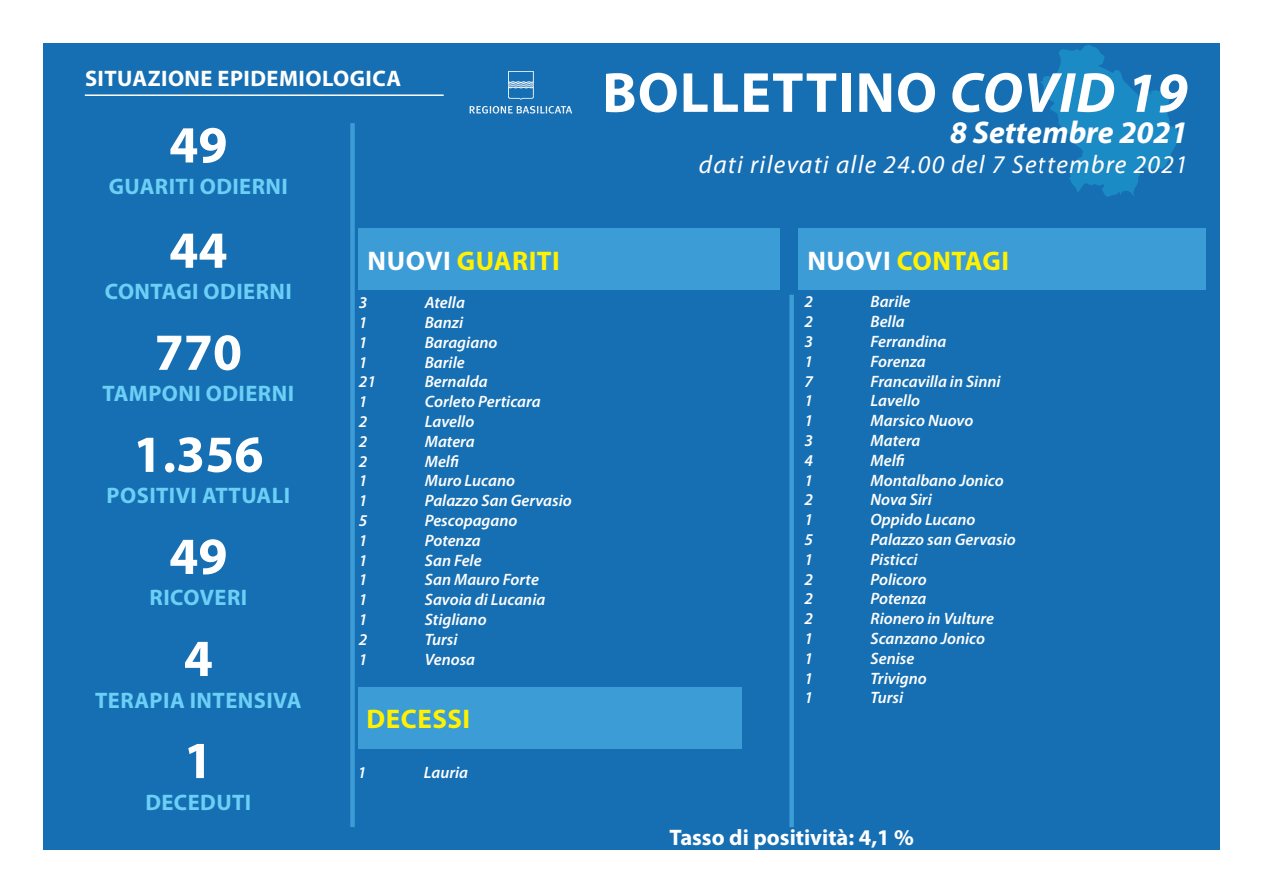
<style>
.page{position:relative;width:1263px;height:893px;background:#fff}
.page>*{position:absolute;margin:0;border:0;box-sizing:border-box;transform-origin:0 0}
.t1{font:700 57px "Myriad Pro";letter-spacing:.02em;color:#fff}
.t2{font:700 52.5px "Myriad Pro";color:#fff}
.t3{font:italic 700 31.5px "Myriad Pro";color:#fff}
.t4{font:700 27px "Myriad Pro";letter-spacing:.02em;color:#fff101}
.t5{font:italic 25.5px "Myriad Pro";letter-spacing:.05em;color:#fff}
.t6{font:700 22.5px "Myriad Pro";letter-spacing:.02em;color:#6bcff6}
.FIletto_inferiore{font:700 22.5px "Myriad Pro";letter-spacing:.02em;color:#fff}
.FIletto_inferiore-2{font:700 22.5px "Myriad Pro";color:#fff}
.t7{font:italic 600 16.5px "Myriad Pro";color:#fff}
.s1{font-style:italic}
.s2{color:#fff}
</style>
<div class="page">
<div style="left:43px;top:43px;width:1177px;height:807px;background:#166fb3"></div>
<div style="left:350px;top:123px;width:5px;height:704px;background:#3b9cd6"></div>
<hr style="left:85px;top:94px;width:359px;height:2px;background:#fff">
<svg style="left:1040px;top:45px;width:142px;height:152px"></svg>
<div style="left:359px;top:228px;width:421px;height:62px;background:#3b9cd6"></div>
<div style="left:799px;top:228px;width:407px;height:62px;background:#3b9cd6"></div>
<svg style="left:508px;top:71px;width:26px;height:29px"></svg>
<svg style="left:470px;top:106px;width:102px;height:8px"></svg>
<div style="left:358px;top:687px;width:383px;height:62px;background:#3b9cd6"></div>
<div style="left:789px;top:295px;width:5px;height:532px;background:#3b9cd6"></div>
<p class="FIletto_inferiore" style="left:85px;top:64px;width:318px">SITUAZIONE EPIDEMIOLOGICA</p>
<p class="t2" style="left:169px;top:111px;width:60px">49</p>
<p class="t6" style="left:109px;top:172px;width:181px">GUARITI ODIERNI</p>
<p class="t1" style="left:602px;top:55px;width:587px">BOLLETTINO <span class="s1">COVID 19</span></p>
<p class="t3" style="left:950px;top:112px;width:239px">8 Settembre 2021</p>
<p class="t5" style="left:699px;top:149px;width:490px">dati rilevati alle 24.00 del 7 Settembre 2021</p>
<p class="t2" style="left:169px;top:216px;width:60px">44</p>
<p class="t6" style="left:105px;top:277px;width:188px">CONTAGI ODIERNI</p>
<p class="t2" style="left:155px;top:318px;width:89px">770</p>
<p class="t6" style="left:103px;top:379px;width:193px">TAMPONI ODIERNI</p>
<p class="t2" style="left:133px;top:420px;width:132px">1.356</p>
<p class="t6" style="left:107px;top:481px;width:185px">POSITIVI ATTUALI</p>
<p class="t2" style="left:169px;top:522px;width:60px">49</p>
<p class="t6" style="left:150px;top:583px;width:99px">RICOVERI</p>
<p class="t2" style="left:184px;top:624px;width:31px">4</p>
<p class="t6" style="left:95px;top:685px;width:208px">TERAPIA INTENSIVA</p>
<p class="t2" style="left:184px;top:726px;width:31px">1</p>
<p class="t6" style="left:145px;top:787px;width:107px">DECEDUTI</p>
<p class="t4" style="left:368px;top:243px;width:194px"><span class="s2">NUOVI</span> GUARITI</p>
<p class="t4" style="left:807px;top:243px;width:203px"><span class="s2">NUOVI</span> CONTAGI</p>
<p class="t7" style="left:359px;top:292px;width:10px">3</p>
<p class="t7" style="left:425px;top:292px;width:42px">Atella</p>
<p class="t7" style="left:359px;top:312px;width:10px">1</p>
<p class="t7" style="left:425px;top:312px;width:40px">Banzi</p>
<p class="t7" style="left:359px;top:332px;width:10px">1</p>
<p class="t7" style="left:425px;top:332px;width:74px">Baragiano</p>
<p class="t7" style="left:359px;top:351px;width:10px">1</p>
<p class="t7" style="left:425px;top:351px;width:41px">Barile</p>
<p class="t7" style="left:359px;top:371px;width:19px">21</p>
<p class="t7" style="left:425px;top:371px;width:64px">Bernalda</p>
<p class="t7" style="left:359px;top:391px;width:10px">1</p>
<p class="t7" style="left:425px;top:391px;width:117px">Corleto Perticara</p>
<p class="t7" style="left:359px;top:411px;width:10px">2</p>
<p class="t7" style="left:425px;top:411px;width:51px">Lavello</p>
<p class="t7" style="left:359px;top:431px;width:10px">2</p>
<p class="t7" style="left:425px;top:431px;width:51px">Matera</p>
<p class="t7" style="left:359px;top:450px;width:10px">2</p>
<p class="t7" style="left:425px;top:450px;width:36px">Melfi</p>
<p class="t7" style="left:359px;top:470px;width:10px">1</p>
<p class="t7" style="left:425px;top:470px;width:92px">Muro Lucano</p>
<p class="t7" style="left:359px;top:490px;width:10px">1</p>
<p class="t7" style="left:425px;top:490px;width:148px">Palazzo San Gervasio</p>
<p class="t7" style="left:359px;top:510px;width:10px">5</p>
<p class="t7" style="left:425px;top:510px;width:94px">Pescopagano</p>
<p class="t7" style="left:359px;top:530px;width:10px">1</p>
<p class="t7" style="left:425px;top:530px;width:58px">Potenza</p>
<p class="t7" style="left:359px;top:549px;width:10px">1</p>
<p class="t7" style="left:425px;top:549px;width:58px">San Fele</p>
<p class="t7" style="left:359px;top:569px;width:10px">1</p>
<p class="t7" style="left:425px;top:569px;width:116px">San Mauro Forte</p>
<p class="t7" style="left:359px;top:589px;width:10px">1</p>
<p class="t7" style="left:425px;top:589px;width:122px">Savoia di Lucania</p>
<p class="t7" style="left:359px;top:609px;width:10px">1</p>
<p class="t7" style="left:425px;top:609px;width:63px">Stigliano</p>
<p class="t7" style="left:359px;top:629px;width:10px">2</p>
<p class="t7" style="left:425px;top:629px;width:34px">Tursi</p>
<p class="t7" style="left:359px;top:648px;width:10px">1</p>
<p class="t7" style="left:425px;top:648px;width:52px">Venosa</p>
<p class="t4" style="left:366px;top:701px;width:105px">DECESSI</p>
<p class="t7" style="left:358px;top:762px;width:10px">1</p>
<p class="t7" style="left:424px;top:762px;width:46px">Lauria</p>
<p class="t7" style="left:804px;top:291px;width:10px">2</p>
<p class="t7" style="left:870px;top:291px;width:41px">Barile</p>
<p class="t7" style="left:804px;top:311px;width:10px">2</p>
<p class="t7" style="left:870px;top:311px;width:36px">Bella</p>
<p class="t7" style="left:804px;top:331px;width:10px">3</p>
<p class="t7" style="left:870px;top:331px;width:77px">Ferrandina</p>
<p class="t7" style="left:804px;top:351px;width:10px">1</p>
<p class="t7" style="left:870px;top:351px;width:57px">Forenza</p>
<p class="t7" style="left:804px;top:371px;width:10px">7</p>
<p class="t7" style="left:870px;top:371px;width:132px">Francavilla in Sinni</p>
<p class="t7" style="left:804px;top:390px;width:10px">1</p>
<p class="t7" style="left:870px;top:390px;width:51px">Lavello</p>
<p class="t7" style="left:804px;top:410px;width:10px">1</p>
<p class="t7" style="left:870px;top:410px;width:104px">Marsico Nuovo</p>
<p class="t7" style="left:804px;top:430px;width:10px">3</p>
<p class="t7" style="left:870px;top:430px;width:51px">Matera</p>
<p class="t7" style="left:804px;top:450px;width:10px">4</p>
<p class="t7" style="left:870px;top:450px;width:36px">Melfi</p>
<p class="t7" style="left:804px;top:470px;width:10px">1</p>
<p class="t7" style="left:870px;top:470px;width:135px">Montalbano Jonico</p>
<p class="t7" style="left:804px;top:489px;width:10px">2</p>
<p class="t7" style="left:870px;top:489px;width:63px">Nova Siri</p>
<p class="t7" style="left:804px;top:509px;width:10px">1</p>
<p class="t7" style="left:870px;top:509px;width:106px">Oppido Lucano</p>
<p class="t7" style="left:804px;top:529px;width:10px">5</p>
<p class="t7" style="left:870px;top:529px;width:147px">Palazzo san Gervasio</p>
<p class="t7" style="left:804px;top:549px;width:10px">1</p>
<p class="t7" style="left:870px;top:549px;width:49px">Pisticci</p>
<p class="t7" style="left:804px;top:569px;width:10px">2</p>
<p class="t7" style="left:870px;top:569px;width:58px">Policoro</p>
<p class="t7" style="left:804px;top:588px;width:10px">2</p>
<p class="t7" style="left:870px;top:588px;width:58px">Potenza</p>
<p class="t7" style="left:804px;top:608px;width:10px">2</p>
<p class="t7" style="left:870px;top:608px;width:125px">Rionero in Vulture</p>
<p class="t7" style="left:804px;top:628px;width:10px">1</p>
<p class="t7" style="left:870px;top:628px;width:116px">Scanzano Jonico</p>
<p class="t7" style="left:804px;top:648px;width:10px">1</p>
<p class="t7" style="left:870px;top:648px;width:45px">Senise</p>
<p class="t7" style="left:804px;top:668px;width:10px">1</p>
<p class="t7" style="left:870px;top:668px;width:58px">Trivigno</p>
<p class="t7" style="left:804px;top:687px;width:10px">1</p>
<p class="t7" style="left:870px;top:687px;width:34px">Tursi</p>
<p class="FIletto_inferiore-2" style="left:669px;top:822px;width:246px">Tasso di positività: 4,1 %</p>
</div>
